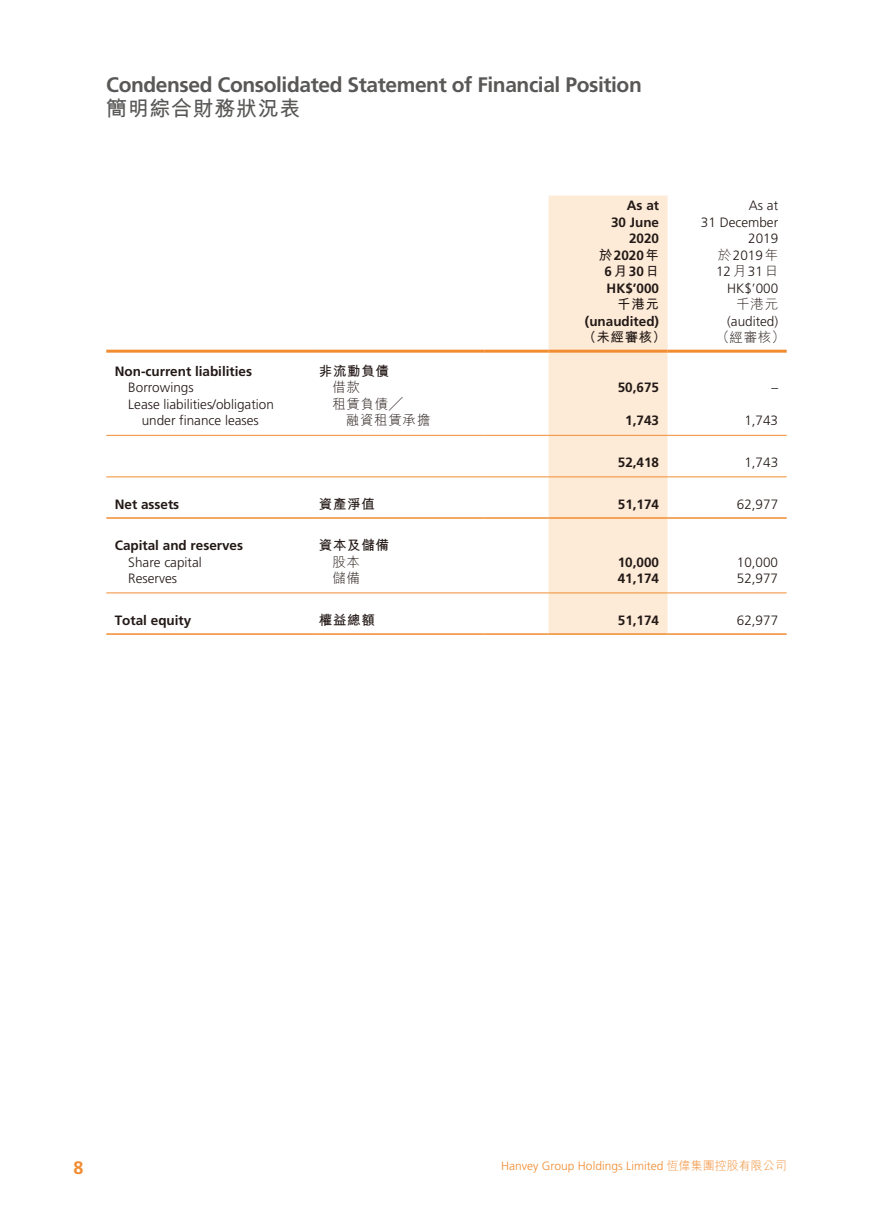
<style>
.page{position:relative;width:893px;height:1212px;background:#fff}
.page>*{position:absolute;margin:0;border:0;box-sizing:border-box;transform-origin:0 0}
.t1{font:700 21px "Frutiger LT Std";letter-spacing:-.02em;color:#595857}
.t2{font:700 21px "M Hei HK";letter-spacing:.03em;color:#595857}
.t3{font:700 18px "Frutiger LT Std";color:#f18c31}
.t4{font:300 13.5px/16.5px "Frutiger LT Std";color:#231916;text-align:right}
.t5{font:700 13.5px/16.5px "Frutiger LT Std";color:#231916;text-align:right}
.t6{font:700 13.5px "M Hei HK";letter-spacing:.05em;color:#231916}
.t7{font:300 13.5px/16.5px "M Hei HK";letter-spacing:.05em;color:#231916}
.t8{font:300 12px "Frutiger LT Std";color:#f18c31}
.s1{font-family:"M Hei HK"}
</style>
<div class="page">
<div style="left:549px;top:196px;width:119px;height:437px;background:#fdebd8"></div>
<hr style="left:106px;top:350px;width:213px;height:3px;background:#f18c31">
<hr style="left:319px;top:350px;width:166px;height:3px;background:#f18c31">
<hr style="left:485px;top:350px;width:64px;height:3px;background:#f18c31">
<hr style="left:549px;top:350px;width:119px;height:3px;background:#f18c31">
<hr style="left:668px;top:350px;width:119px;height:3px;background:#f18c31">
<hr style="left:106px;top:435px;width:213px;height:1px;background:#f18c31">
<hr style="left:319px;top:435px;width:166px;height:1px;background:#f18c31">
<hr style="left:485px;top:435px;width:64px;height:1px;background:#f18c31">
<hr style="left:549px;top:435px;width:119px;height:1px;background:#f18c31">
<hr style="left:668px;top:435px;width:119px;height:1px;background:#f18c31">
<hr style="left:106px;top:476px;width:213px;height:1px;background:#f18c31">
<hr style="left:319px;top:476px;width:166px;height:1px;background:#f18c31">
<hr style="left:485px;top:476px;width:64px;height:1px;background:#f18c31">
<hr style="left:549px;top:476px;width:119px;height:1px;background:#f18c31">
<hr style="left:668px;top:476px;width:119px;height:1px;background:#f18c31">
<hr style="left:106px;top:517px;width:213px;height:2px;background:#f18c31">
<hr style="left:319px;top:517px;width:166px;height:2px;background:#f18c31">
<hr style="left:485px;top:517px;width:64px;height:2px;background:#f18c31">
<hr style="left:549px;top:517px;width:119px;height:2px;background:#f18c31">
<hr style="left:668px;top:517px;width:119px;height:2px;background:#f18c31">
<hr style="left:106px;top:592px;width:213px;height:1px;background:#f18c31">
<hr style="left:319px;top:592px;width:166px;height:1px;background:#f18c31">
<hr style="left:485px;top:592px;width:64px;height:1px;background:#f18c31">
<hr style="left:549px;top:592px;width:119px;height:1px;background:#f18c31">
<hr style="left:668px;top:592px;width:119px;height:1px;background:#f18c31">
<hr style="left:106px;top:633px;width:213px;height:2px;background:#f18c31">
<hr style="left:319px;top:633px;width:166px;height:2px;background:#f18c31">
<hr style="left:485px;top:633px;width:64px;height:2px;background:#f18c31">
<hr style="left:549px;top:633px;width:119px;height:2px;background:#f18c31">
<hr style="left:668px;top:633px;width:119px;height:2px;background:#f18c31">
<h1 class="t1" style="left:106px;top:72px;width:537px">Condensed Consolidated Statement of Financial Position</h1>
<h1 class="t2" style="left:106px;top:93px;width:196px">簡明綜合財務狀況表</h1>
<p class="t5" style="left:611px;top:198px;width:50px">As at<br>30 June<br>2020</p>
<p class="t4" style="left:701px;top:198px;width:79px">As at<br>31 December<br>2019</p>
<p class="t5" style="left:599px;top:247px;width:62px;text-align:center"><span class="s1">於</span>2020<span class="s1">年<br></span>6<span class="s1">月</span>30<span class="s1">日</span></p>
<p class="t4" style="left:716px;top:247px;width:64px;text-align:left"><span class="s1">於</span>2019<span class="s1">年<br></span>12<span class="s1">月</span>31<span class="s1">日</span></p>
<p class="t5" style="left:607px;top:280px;width:54px">HK$’000</p>
<p class="t4" style="left:727px;top:280px;width:53px">HK$’000</p>
<p class="t6" style="left:617px;top:295px;width:43px">千港元</p>
<p class="t7" style="left:736px;top:296px;width:43px">千港元</p>
<p class="t5" style="left:585px;top:313px;width:76px">(unaudited)</p>
<p class="t4" style="left:727px;top:313px;width:53px">(audited)</p>
<p class="t6" style="left:583px;top:328px;width:85px">（未經審核）</p>
<p class="t7" style="left:716px;top:329px;width:70px">（經審核）</p>
<p class="t5" style="left:115px;top:363px;width:139px">Non-current liabilities</p>
<p class="t6" style="left:319px;top:361px;width:72px">非流動負債</p>
<p class="t4" style="left:128px;top:380px;width:67px">Borrowings</p>
<p class="t7" style="left:332px;top:379px;width:29px">借款</p>
<p class="t5" style="left:618px;top:380px;width:43px">50,675</p>
<p class="t4" style="left:771px;top:380px;width:8px">–</p>
<p class="t4" style="left:128px;top:396px;width:147px;text-align:center">Lease liabilities/obligation under finance leases</p>
<p class="t7" style="left:346px;top:396px;width:86px;text-indent:-13px">租賃負債╱<br>融資租賃承擔</p>
<p class="t5" style="left:625px;top:413px;width:35px">1,743</p>
<p class="t4" style="left:744px;top:413px;width:35px">1,743</p>
<p class="t5" style="left:618px;top:454px;width:43px">52,418</p>
<p class="t4" style="left:744px;top:454px;width:35px">1,743</p>
<p class="t5" style="left:115px;top:496px;width:66px">Net assets</p>
<p class="t6" style="left:319px;top:494px;width:58px">資產淨值</p>
<p class="t5" style="left:618px;top:496px;width:43px">51,174</p>
<p class="t4" style="left:737px;top:496px;width:43px">62,977</p>
<p class="t5" style="left:115px;top:537px;width:130px">Capital and reserves</p>
<p class="t6" style="left:319px;top:535px;width:72px">資本及儲備</p>
<p class="t4" style="left:128px;top:554px;width:75px">Share capital</p>
<p class="t7" style="left:332px;top:553px;width:29px">股本</p>
<p class="t5" style="left:618px;top:554px;width:43px">10,000</p>
<p class="t4" style="left:737px;top:554px;width:43px">10,000</p>
<p class="t4" style="left:128px;top:570px;width:50px">Reserves</p>
<p class="t7" style="left:332px;top:570px;width:29px">儲備</p>
<p class="t5" style="left:618px;top:570px;width:43px">41,174</p>
<p class="t4" style="left:737px;top:570px;width:43px">52,977</p>
<p class="t5" style="left:115px;top:612px;width:78px">Total equity</p>
<p class="t6" style="left:319px;top:610px;width:58px">權益總額</p>
<p class="t5" style="left:618px;top:612px;width:43px">51,174</p>
<p class="t4" style="left:737px;top:612px;width:43px">62,977</p>
<h2 class="t3" style="left:73px;top:1157px;width:12px">8</h2>
<p class="t8" style="left:501px;top:1158px;width:287px">Hanvey Group Holdings Limited <span class="s1">恆偉集團控股有限公司</span></p>
</div>
